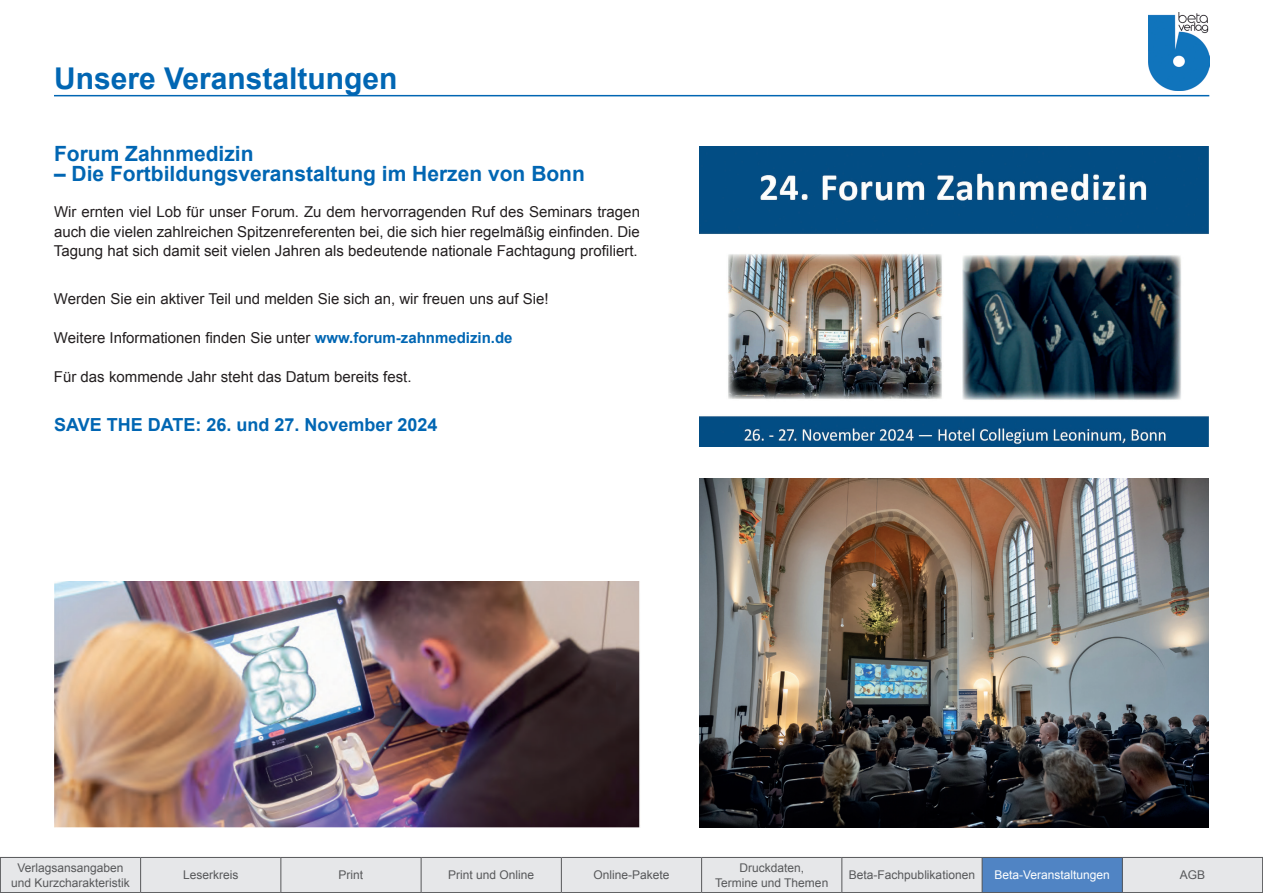
<style>
.page{position:relative;width:1263px;height:893px;background:#fff}
.page>*{position:absolute;margin:0;border:0;box-sizing:border-box;transform-origin:0 0}
.t1{font:700 30px "Arial";color:#0166b3}
.t2{font:700 21px "Arial";color:#0166b3}
.t3{font:700 18px "Arial";color:#0166b3}
.t4{font:15px/19.5px "Arial";color:#231f20;text-align:justify}
.t5{font:12px/14.4px "Arial";color:#57585a;text-align:center}
.t6{font:12px "Arial";color:#fff}
.s1{font-weight:700;color:#0166b3}
</style>
<div class="page">
<img style="left:1148px;top:12px;width:61px;height:78px">
<hr style="left:54px;top:95px;width:1155px;height:1px;background:#0166b3">
<div style="left:0;top:857px;width:1263px;height:36px;background:#e6e7e9"></div>
<div style="left:982px;top:857px;width:140px;height:35px;background:#5084c4"></div>
<hr style="left:0;top:857px;width:141px;height:1px;background:#57585a">
<hr style="left:0;top:858px;width:1px;height:34px;background:#57585a">
<hr style="left:141px;top:857px;width:140px;height:1px;background:#57585a">
<hr style="left:140px;top:858px;width:1px;height:34px;background:#57585a">
<hr style="left:281px;top:857px;width:140px;height:1px;background:#57585a">
<hr style="left:280px;top:858px;width:1px;height:34px;background:#57585a">
<hr style="left:421px;top:857px;width:140px;height:1px;background:#57585a">
<hr style="left:421px;top:858px;width:1px;height:34px;background:#57585a">
<hr style="left:561px;top:857px;width:141px;height:1px;background:#57585a">
<hr style="left:561px;top:858px;width:1px;height:34px;background:#57585a">
<hr style="left:702px;top:857px;width:140px;height:1px;background:#57585a">
<hr style="left:701px;top:858px;width:1px;height:34px;background:#57585a">
<hr style="left:842px;top:857px;width:140px;height:1px;background:#57585a">
<hr style="left:841px;top:858px;width:1px;height:34px;background:#57585a">
<hr style="left:982px;top:857px;width:140px;height:1px;background:#57585a">
<hr style="left:982px;top:858px;width:1px;height:34px;background:#57585a">
<hr style="left:1122px;top:857px;width:141px;height:1px;background:#57585a">
<hr style="left:1122px;top:858px;width:1px;height:34px;background:#57585a">
<hr style="left:1262px;top:858px;width:1px;height:34px;background:#57585a">
<hr style="left:0;top:892px;width:141px;height:1px;background:#57585a">
<hr style="left:141px;top:892px;width:140px;height:1px;background:#57585a">
<hr style="left:281px;top:892px;width:140px;height:1px;background:#57585a">
<hr style="left:421px;top:892px;width:140px;height:1px;background:#57585a">
<hr style="left:561px;top:892px;width:141px;height:1px;background:#57585a">
<hr style="left:702px;top:892px;width:140px;height:1px;background:#57585a">
<hr style="left:842px;top:892px;width:140px;height:1px;background:#57585a">
<hr style="left:982px;top:892px;width:140px;height:1px;background:#57585a">
<hr style="left:1122px;top:892px;width:141px;height:1px;background:#57585a">
<img style="left:54px;top:581px;width:586px;height:247px">
<img style="left:699px;top:146px;width:510px;height:300px">
<img style="left:699px;top:479px;width:510px;height:349px">
<h1 class="t1" style="left:54px;top:58px;width:345px">Unsere Veranstaltungen</h1>
<h2 class="t2" style="left:54px;top:140px;width:201px">Forum Zahnmedizin</h2>
<h2 class="t2" style="left:54px;top:160px;width:532px">– Die Fortbildungsveranstaltung im Herzen von Bonn</h2>
<p class="t4" style="left:54px;top:202px;width:587px">Wir ernten viel Lob für unser Forum. Zu dem hervorragenden Ruf des Seminars tragen auch die vielen zahlreichen Spitzenreferenten bei, die sich hier regelmäßig einfinden. Die Tagung hat sich damit seit vielen Jahren als bedeutende nationale Fachtagung profiliert.</p>
<p class="t4" style="left:54px;top:289px;width:496px">Werden Sie ein aktiver Teil und melden Sie sich an, wir freuen uns auf Sie!</p>
<p class="t4" style="left:54px;top:328px;width:460px">Weitere Informationen finden Sie unter <span class="s1">www.forum-zahnmedizin.de</span></p>
<p class="t4" style="left:54px;top:367px;width:359px">Für das kommende Jahr steht das Datum bereits fest.</p>
<p class="t3" style="left:54px;top:413px;width:385px">SAVE THE DATE: 26. und 27. November 2024</p>
<p class="t5" style="left:11px;top:861px;width:120px">Verlagsansangaben und Kurzcharakteristik</p>
<p class="t5" style="left:183px;top:868px;width:57px">Leserkreis</p>
<p class="t5" style="left:339px;top:868px;width:26px">Print</p>
<p class="t5" style="left:448px;top:868px;width:88px">Print und Online</p>
<p class="t5" style="left:593px;top:868px;width:78px">Online-Pakete</p>
<p class="t5" style="left:715px;top:861px;width:115px">Druckdaten,<br>Termine und Themen</p>
<p class="t5" style="left:849px;top:868px;width:128px">Beta-Fachpublikationen</p>
<p class="t6" style="left:994px;top:867px;width:117px">Beta-Veranstaltungen</p>
<p class="t5" style="left:1180px;top:868px;width:27px">AGB</p>
</div>
